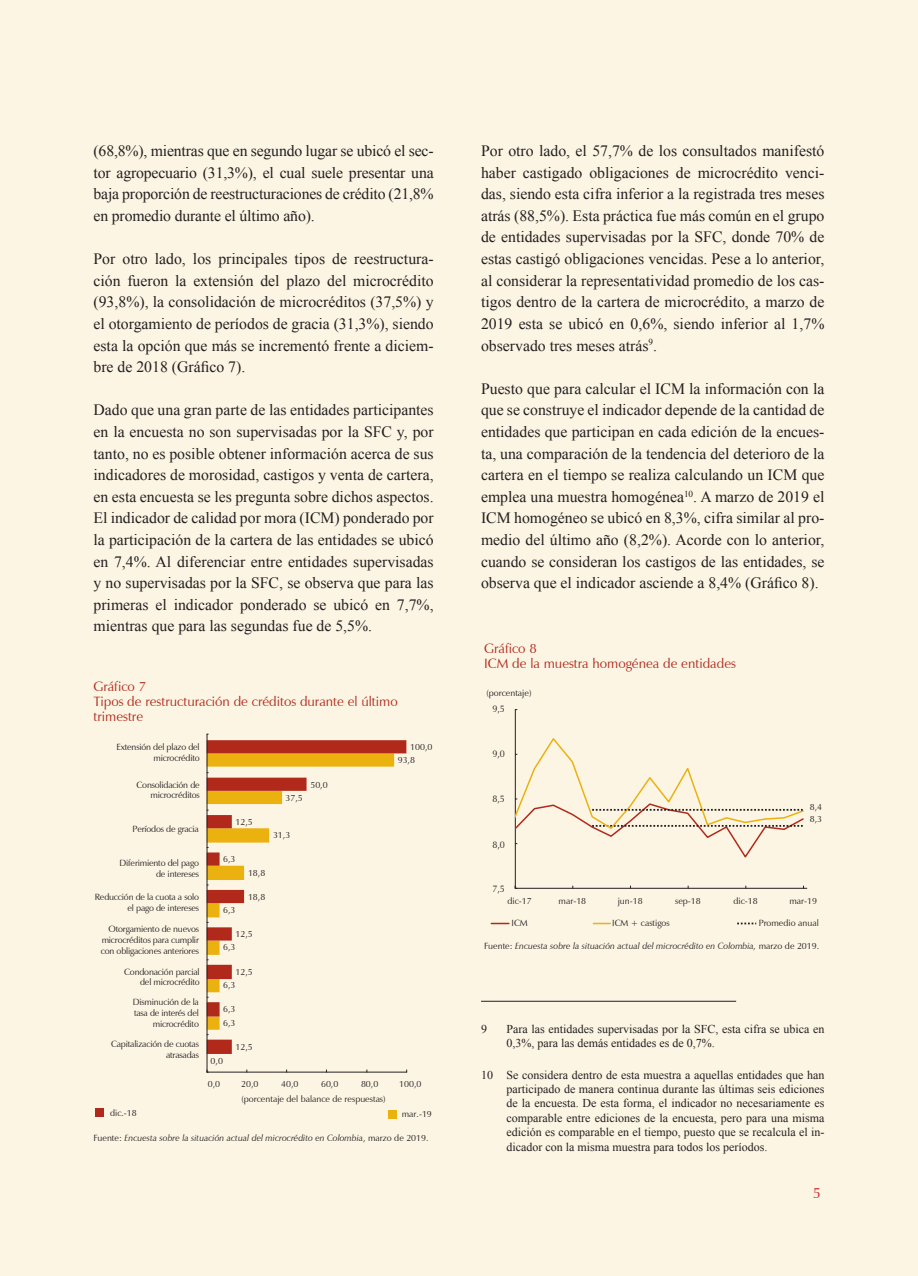
<style>
.page{position:relative;width:918px;height:1276px;background:#fcf5e4}
.page>*{position:absolute;margin:0;border:0;box-sizing:border-box;transform-origin:0 0}
.Cuerpo_de_texto{font:15.75px/21.6px "Times New Roman";color:#231f20;text-align:justify}
.t1{font:15px "Zapf Humanist 601 BT";color:#d1232a}
.Título_de_gráfico{font:13.5px/15px "Zapf Humanist 601 BT";color:#b1291a}
.Pie_de_página{font:12px/14.4px "Times New Roman";color:#231f20}
.t2{font:9.6px "Zapf Humanist 601 BT";color:#231f20;scale:.95 1}
.t3{font:9px/10.8px "Zapf Humanist 601 BT";letter-spacing:-.02em;color:#231f20;text-align:right}
.Pie_de_gráficos_cuad{font:italic 9px "Zapf Humanist 601 BT";color:#231f20}
.t4{font:9px "Zapf Humanist 601 BT";color:#231f20}
.s1{font-style:normal}
</style>
<div class="page">
<hr style="left:481px;top:1001px;width:255px;height:1px;background:#231f20">
<div style="left:95px;top:1108px;width:9px;height:9px;background:#b1291a"></div>
<div style="left:388px;top:1110px;width:9px;height:8px;background:#ebb10f"></div>
<svg style="left:208px;top:740px;width:198px;height:314px"></svg>
<hr style="left:207px;top:1071px;width:200px;height:1px;background:#231f20">
<hr style="left:207px;top:734px;width:1px;height:338px;background:#231f20">
<svg style="left:491px;top:922px;width:18px;height:2px"></svg>
<svg style="left:737px;top:922px;width:19px;height:2px"></svg>
<svg style="left:593px;top:922px;width:17px;height:2px"></svg>
<hr style="left:515px;top:709px;width:1px;height:179px;background:#231f20">
<hr style="left:515px;top:888px;width:292px;height:1px;background:#231f20">
<svg style="left:515px;top:736px;width:289px;height:135px"></svg>
<p class="Cuerpo_de_texto" style="left:94px;top:140px;width:342px">(68,8%), mientras que en segundo lugar se ubicó el sec&shy;tor agropecuario (31,3%), el cual suele presentar una baja proporción de reestructuraciones de crédito (21,8% en promedio durante el último año).</p>
<p class="Cuerpo_de_texto" style="left:94px;top:248px;width:342px">Por otro lado, los principales tipos de reestructura&shy;ción fueron la extensión del plazo del microcrédito (93,8%), la consolidación de microcréditos (37,5%) y el otorgamiento de períodos de gracia (31,3%), siendo esta la opción que más se incrementó frente a diciem&shy;bre de 2018 (Gráfico 7).</p>
<p class="Cuerpo_de_texto" style="left:94px;top:399px;width:342px">Dado que una gran parte de las entidades participantes en la encuesta no son supervisadas por la SFC y, por tanto, no es posible obtener información acerca de sus indicadores de morosidad, castigos y venta de cartera, en esta encuesta se les pregunta sobre dichos aspectos.<br>El indicador de calidad por mora (ICM) ponderado por la participación de la cartera de las entidades se ubicó en 7,4%. Al diferenciar entre entidades supervisadas y no supervisadas por la SFC, se observa que para las primeras el indicador ponderado se ubicó en 7,7%, mientras que para las segundas fue de 5,5%.</p>
<p class="Título_de_gráfico" style="left:94px;top:679px;width:54px">Gráfico 7</p>
<p class="Título_de_gráfico" style="left:94px;top:694px;width:306px">Tipos de restructuración de créditos durante el último trimestre</p>
<p class="t3" style="left:116px;top:741px;width:85px">Extensión del plazo del microcrédito</p>
<p class="t3" style="left:410px;top:741px;width:24px">100,0</p>
<p class="t3" style="left:398px;top:755px;width:19px">93,8</p>
<p class="t3" style="left:137px;top:779px;width:65px">Consolidación de microcréditos</p>
<p class="t3" style="left:285px;top:792px;width:19px">37,5</p>
<p class="t3" style="left:310px;top:779px;width:19px">50,0</p>
<p class="t3" style="left:133px;top:823px;width:68px">Períodos de gracia</p>
<p class="t3" style="left:120px;top:857px;width:81px">Diferimiento del pago de intereses</p>
<p class="t3" style="left:236px;top:816px;width:19px">12,5</p>
<p class="t3" style="left:223px;top:854px;width:14px">6,3</p>
<p class="t3" style="left:248px;top:867px;width:19px">18,8</p>
<p class="t3" style="left:273px;top:829px;width:19px">31,3</p>
<p class="t3" style="left:95px;top:891px;width:106px">Reducción de la cuota a solo el pago de intereses</p>
<p class="t3" style="left:223px;top:904px;width:14px">6,3</p>
<p class="t3" style="left:248px;top:891px;width:19px">18,8</p>
<p class="t3" style="left:101px;top:924px;width:100px;text-align:justify;text-indent:8px">Otorgamiento de nuevos microcréditos para cumplir con obligaciones anteriores</p>
<p class="t3" style="left:236px;top:928px;width:19px">12,5</p>
<p class="t3" style="left:223px;top:942px;width:14px">6,3</p>
<p class="t3" style="left:124px;top:966px;width:77px">Condonación parcial del microcrédito</p>
<p class="t3" style="left:236px;top:966px;width:19px">12,5</p>
<p class="t3" style="left:223px;top:979px;width:14px">6,3</p>
<p class="t3" style="left:133px;top:996px;width:68px">Disminución de la tasa de interés del microcrédito</p>
<p class="t3" style="left:223px;top:1003px;width:14px">6,3</p>
<p class="t3" style="left:223px;top:1018px;width:14px">6,3</p>
<p class="t3" style="left:111px;top:1038px;width:89px">Capitalización de cuotas atrasadas</p>
<p class="t3" style="left:211px;top:1055px;width:14px">0,0</p>
<p class="t3" style="left:236px;top:1041px;width:19px">12,5</p>
<p class="t3" style="left:208px;top:1078px;width:14px">0,0</p>
<p class="t3" style="left:241px;top:1078px;width:19px">20,0</p>
<p class="t3" style="left:281px;top:1078px;width:19px">40,0</p>
<p class="t3" style="left:321px;top:1078px;width:19px">60,0</p>
<p class="t3" style="left:361px;top:1078px;width:19px">80,0</p>
<p class="t3" style="left:399px;top:1078px;width:24px">100,0</p>
<p class="t4" style="left:241px;top:1093px;width:146px">(porcentaje del balance de respuestas)</p>
<p class="t3" style="left:110px;top:1107px;width:28px">dic.-18</p>
<p class="t3" style="left:402px;top:1108px;width:32px">mar.-19</p>
<p class="Pie_de_gráficos_cuad" style="left:94px;top:1132px;width:337px"><span class="s1">Fuente:</span> Encuesta sobre la situación actual del microcrédito en Colombia<span class="s1">, marzo de 2019.</span></p>
<p class="Cuerpo_de_texto" style="left:481px;top:140px;width:345px">Por otro lado, el 57,7% de los consultados manifestó haber castigado obligaciones de microcrédito venci&shy;das, siendo esta cifra inferior a la registrada tres meses atrás (88,5%). Esta práctica fue más común en el grupo de entidades supervisadas por la SFC, donde 70% de estas castigó obligaciones vencidas. Pese a lo anterior, al considerar la representatividad promedio de los cas&shy;tigos dentro de la cartera de microcrédito, a marzo de 2019 esta se ubicó en 0,6%, siendo inferior al 1,7% observado tres meses atrás<sup>9</sup>.</p>
<p class="Cuerpo_de_texto" style="left:481px;top:377px;width:345px">Puesto que para calcular el ICM la información con la que se construye el indicador depende de la cantidad de entidades que participan en cada edición de la encues&shy;ta, una comparación de la tendencia del deterioro de la cartera en el tiempo se realiza calculando un ICM que emplea una muestra homogénea<sup>10</sup>. A marzo de 2019 el ICM homogéneo se ubicó en 8,3%, cifra similar al pro&shy;medio del último año (8,2%). Acorde con lo anterior, cuando se consideran los castigos de las entidades, se observa que el indicador asciende a 8,4% (Gráfico 8).</p>
<p class="Título_de_gráfico" style="left:484px;top:641px;width:54px">Gráfico 8</p>
<p class="Título_de_gráfico" style="left:484px;top:656px;width:253px">ICM de la muestra homogénea de entidades</p>
<p class="t4" style="left:486px;top:687px;width:47px">(porcentaje)</p>
<p class="t2" style="left:492px;top:703px;width:15px">9,5</p>
<p class="t2" style="left:492px;top:748px;width:15px">9,0</p>
<p class="t2" style="left:492px;top:792px;width:15px">8,5</p>
<p class="t2" style="left:492px;top:838px;width:15px">8,0</p>
<p class="t2" style="left:492px;top:883px;width:15px">7,5</p>
<p class="t3" style="left:810px;top:801px;width:14px">8,4</p>
<p class="t3" style="left:810px;top:814px;width:14px">8,3</p>
<p class="t3" style="left:508px;top:895px;width:26px">dic-17</p>
<p class="t3" style="left:559px;top:895px;width:29px">mar-18</p>
<p class="t3" style="left:618px;top:895px;width:26px">jun-18</p>
<p class="t3" style="left:675px;top:895px;width:27px">sep-18</p>
<p class="t3" style="left:733px;top:895px;width:26px">dic-18</p>
<p class="t3" style="left:790px;top:895px;width:29px">mar-19</p>
<p class="t3" style="left:512px;top:917px;width:18px">ICM</p>
<p class="t4" style="left:612px;top:917px;width:59px">ICM + castigos</p>
<p class="t4" style="left:759px;top:917px;width:62px">Promedio anual</p>
<p class="Pie_de_gráficos_cuad" style="left:484px;top:940px;width:337px"><span class="s1">Fuente:</span> Encuesta sobre la situación actual del microcrédito en Colombia, <span class="s1">marzo de 2019.</span></p>
<p class="Pie_de_página" style="left:481px;top:1021px;width:7px">9</p>
<p class="Pie_de_página" style="left:507px;top:1021px;width:319px">Para las entidades supervisadas por la SFC, esta cifra se ubica en<br>0,3%, para las demás entidades es de 0,7%.</p>
<p class="Pie_de_página" style="left:507px;top:1067px;width:319px;text-align:justify;text-indent:-26px">10 Se considera dentro de esta muestra a aquellas entidades que han participado de manera continua durante las últimas seis ediciones de la encuesta. De esta forma, el indicador no necesariamente es comparable entre ediciones de la encuesta, pero para una misma edición es comparable en el tiempo, puesto que se recalcula el in&shy;dicador con la misma muestra para todos los períodos.</p>
<p class="t1" style="left:813px;top:1184px;width:10px">5</p>
</div>
